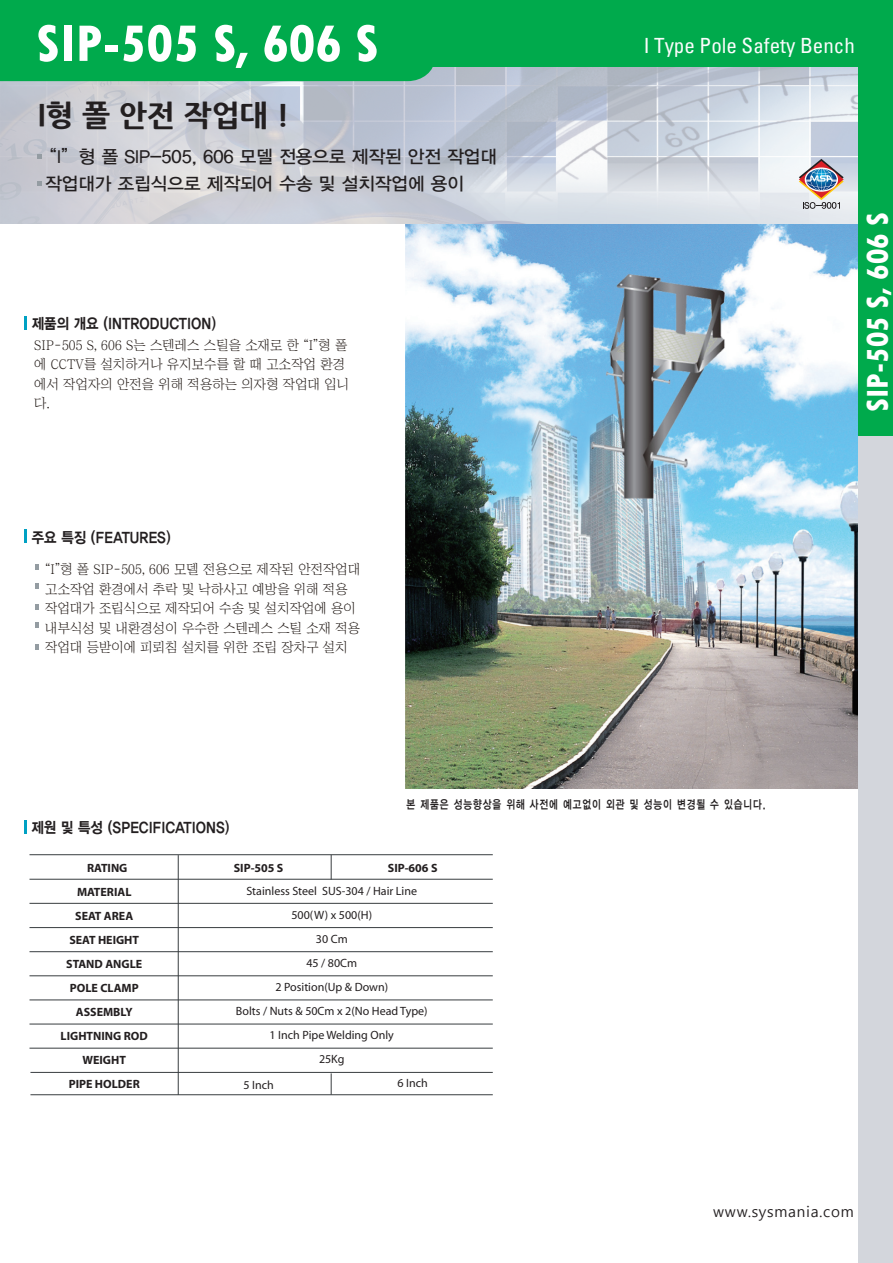
<style>
.page{position:relative;width:893px;height:1263px;background:#fff}
.page>*{position:absolute;margin:0;border:0;box-sizing:border-box;transform-origin:0 0}
.t1{font:800 condensed 54px "Tw Cen";color:#fff}
.t2{font:800 condensed 31.5px "Tw Cen";color:#fff}
.t3{font:800 30px "Nanum Gothic";color:#231f20}
.t4{font:21px "Univecon";color:#fbfcfc}
.t5{font:18px/27px "YDIYGO330";color:#231f20}
.t6{font:15px "YDIYGO350";color:#231f20;scale:.9 1}
.t7{font:15px "Malgun Gothic";letter-spacing:.05em;color:#231f20}
.t8{font:13.5px/19.5px "Chosunilbo NM";letter-spacing:.01em;color:#201814}
.t9{font:12px/24px "Myriad";color:#231f20;text-align:center}
.t10{font:700 12px/24px "Myriad";color:#231f20;text-align:center}
.t11{font:12px "YDIYGO340";letter-spacing:.1em;color:#231f20;scale:.79 1}
</style>
<div class="page">
<img style="left:405px;top:223px;width:453px;height:566px">
<img style="left:0;top:66px;width:858px;height:157px">
<svg style="left:38px;top:154px;width:4px;height:5px"></svg>
<svg style="left:38px;top:181px;width:4px;height:5px"></svg>
<svg style="left:35px;top:564px;width:4px;height:5px"></svg>
<svg style="left:35px;top:584px;width:4px;height:5px"></svg>
<svg style="left:35px;top:605px;width:4px;height:5px"></svg>
<svg style="left:35px;top:623px;width:4px;height:5px"></svg>
<svg style="left:35px;top:644px;width:4px;height:5px"></svg>
<hr style="left:24px;top:820px;width:3px;height:14px;background:#00a1c3">
<hr style="left:24px;top:316px;width:3px;height:14px;background:#00a1c3">
<hr style="left:24px;top:529px;width:3px;height:14px;background:#00a1c3">
<div style="left:858px;top:436px;width:35px;height:827px;background:#d3d6dc"></div>
<div style="left:0;top:66px;width:435px;height:15px;background:#00aa4c"></div>
<div style="left:0;top:0;width:892px;height:66px;background:#00aa4c"></div>
<div style="left:858px;top:1px;width:35px;height:435px;background:#00aa4c"></div>
<svg style="left:799px;top:159px;width:45px;height:50px"></svg>
<hr style="left:30px;top:1072px;width:463px;height:1px;background:#383d40">
<hr style="left:29px;top:1048px;width:464px;height:1px;background:#383d40">
<hr style="left:29px;top:1024px;width:464px;height:1px;background:#383d40">
<hr style="left:29px;top:999px;width:464px;height:1px;background:#383d40">
<hr style="left:29px;top:975px;width:464px;height:1px;background:#383d40">
<hr style="left:29px;top:951px;width:464px;height:1px;background:#383d40">
<hr style="left:29px;top:927px;width:464px;height:1px;background:#383d40">
<hr style="left:29px;top:903px;width:464px;height:1px;background:#383d40">
<hr style="left:29px;top:879px;width:464px;height:1px;background:#383d40">
<hr style="left:178px;top:855px;width:1px;height:240px;background:#383d40">
<hr style="left:30px;top:1094px;width:463px;height:1px;background:#383d40">
<hr style="left:29px;top:854px;width:464px;height:1px;background:#383d40">
<svg style="left:331px;top:855px;width:1px;height:24px"></svg>
<svg style="left:331px;top:1073px;width:1px;height:22px"></svg>
<h1 class="t1" style="left:36px;top:12px;width:344px">SIP-505 S, 606 S</h1>
<h3 class="t3" style="left:38px;top:99px;width:252px">I형 폴 안전 작업대 !</h3>
<h3 class="t5" style="left:45px;top:143px;width:453px;text-indent:-6px">“I”형 폴 SIP-505, 606 모델 전용으로 제작된 안전 작업대 작업대가 조립식으로 제작되어 수송 및 설치작업에 용이</h3>
<p class="t6" style="left:32px;top:316px;width:206px">제품의 개요 (INTRODUCTION)</p>
<p class="t8" style="left:34px;top:335px;width:316px">SIP-505 S, 606 S는 스텐레스 스틸을 소재로 한 “I”형 폴 에 CCTV를 설치하거나 유지보수를 할 때 고소작업 환경 에서 작업자의 안전을 위해 적용하는 의자형 작업대 입니 다.</p>
<p class="t6" style="left:32px;top:529px;width:156px">주요 특징 (FEATURES)</p>
<p class="t8" style="left:45px;top:559px;width:317px">“I”형 폴 SIP-505, 606 모델 전용으로 제작된 안전작업대 고소작업 환경에서 추락 및 낙하사고 예방을 위해 적용 작업대가 조립식으로 제작되어 수송 및 설치작업에 용이 내부식성 및 내환경성이 우수한 스텐레스 스틸 소재 적용 작업대 등받이에 피뢰침 설치를 위한 조립 장차구 설치</p>
<h3 class="t4" style="left:644px;top:32px;width:213px">I Type Pole Safety Bench</h3>
<h2 class="t2" style="left:859px;top:412px;width:201px;rotate:-90deg">SIP-505 S, 606 S</h2>
<p class="t6" style="left:31px;top:819px;width:222px">제원 및 특성 (SPECIFICATIONS)</p>
<p class="t11" style="left:406px;top:798px;width:456px">본 제품은 성능향상을 위해 사전에 예고없이 외관 및 성능이 변경될 수 있습니다.</p>
<p class="t10" style="left:87px;top:856px;width:42px">RATING</p>
<p class="t10" style="left:61px;top:880px;width:89px">MATERIAL<br>SEAT AREA<br>SEAT HEIGHT<br>STAND ANGLE<br>POLE CLAMP<br>ASSEMBLY<br>LIGHTNING ROD<br>WEIGHT<br>PIPE HOLDER</p>
<p class="t10" style="left:234px;top:856px;width:51px">SIP-505 S</p>
<p class="t10" style="left:388px;top:856px;width:51px">SIP-606 S</p>
<p class="t9" style="left:236px;top:879px;width:193px">Stainless Steel SUS-304 / Hair Line<br>500(W) x 500(H)<br>30 Cm<br>45 / 80Cm<br>2 Position(Up &amp; Down)<br>Bolts / Nuts &amp; 50Cm x 2(No Head Type)<br>1 Inch Pipe Welding Only<br>25Kg</p>
<p class="t9" style="left:243px;top:1073px;width:32px">5 Inch</p>
<p class="t9" style="left:398px;top:1071px;width:32px">6 Inch</p>
<p class="t7" style="left:713px;top:1203px;width:142px">www.sysmania.com</p>
</div>
